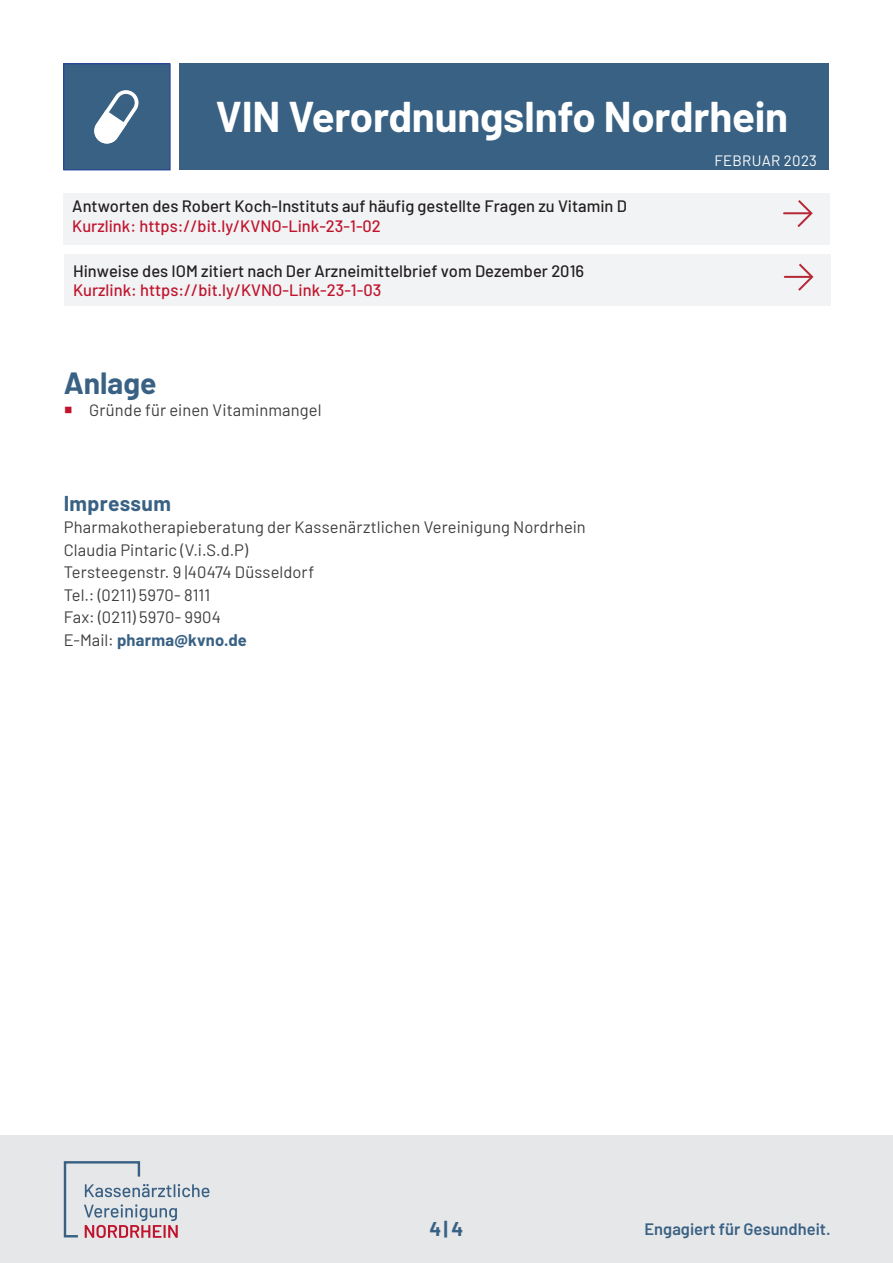
<style>
.page{position:relative;width:893px;height:1263px;background:#fff}
.page>*{position:absolute;margin:0;border:0;box-sizing:border-box;transform-origin:0 0}
.t1{font:700 42px "Barlow";letter-spacing:-.005em;color:#fff}
.t2{font:700 30px "Barlow";color:#396184}
._1_0_-_Fließtext_-_1{font:700 21px "Barlow";letter-spacing:.015em;color:#396184}
.t3{font:700 19.5px "Barlow";color:#396184}
.t4{font:16.5px "Barlow";letter-spacing:.005em;color:#3e3e3f}
.t5{font:500 16.5px "Barlow";color:#231f20}
.t6{font:500 16.5px "Barlow";color:#c0142e}
.t7{font:600 16.5px "Barlow";color:#396184}
.t8{font:700 16.5px "Barlow";letter-spacing:.01em;color:#396184}
.t9{font:15px "Barlow";letter-spacing:.02em;color:#fff}
.s1{color:#c0142e}
.s2{font-weight:400;color:#3e3e3f}
</style>
<div class="page">
<div style="left:180px;top:64px;width:649px;height:106px;background:#396184"></div>
<div style="left:64px;top:64px;width:106px;height:106px;background:#396184"></div>
<div style="left:64px;top:64px;width:106px;height:106px;border:1px solid #223f99"></div>
<svg style="left:94px;top:90px;width:45px;height:54px"></svg>
<div style="left:0;top:1135px;width:893px;height:128px;background:#e6e7e9"></div>
<svg style="left:64px;top:1161px;width:145px;height:77px"></svg>
<div style="left:65px;top:255px;width:766px;height:51px;background:#f2f3f4"></div>
<svg style="left:796px;top:263px;width:18px;height:28px"></svg>
<hr style="left:785px;top:276px;width:26px;height:2px;background:#b72837">
<div style="left:64px;top:193px;width:766px;height:51px;background:#f2f3f4"></div>
<svg style="left:795px;top:200px;width:18px;height:27px"></svg>
<hr style="left:784px;top:212px;width:26px;height:2px;background:#b72837">
<h1 class="t1" style="left:216px;top:86px;width:574px">VIN VerordnungsInfo Nordrhein</h1>
<p class="t9" style="left:714px;top:149px;width:104px">FEBRUAR 2023</p>
<p class="t5" style="left:72px;top:194px;width:556px">Antworten des Robert Koch-Instituts auf häufig gestellte Fragen zu Vitamin D</p>
<p class="t6" style="left:72px;top:214px;width:310px">Kurzlink: https://bit.ly/KVNO-Link-23-1-02</p>
<p class="t5" style="left:73px;top:259px;width:513px">Hinweise des IOM zitiert nach Der Arzneimittelbrief vom Dezember 2016</p>
<p class="t6" style="left:73px;top:278px;width:310px">Kurzlink: https://bit.ly/KVNO-Link-23-1-03</p>
<p class="t2" style="left:64px;top:361px;width:94px">Anlage</p>
<p class="t4" style="left:64px;top:398px;width:259px"><span class="s1">○</span> Gründe für einen Vitaminmangel</p>
<p class="_1_0_-_Fließtext_-_1" style="left:64px;top:488px;width:109px">Impressum</p>
<p class="t4" style="left:64px;top:515px;width:524px">Pharmakotherapieberatung der Kassenärztlichen Vereinigung Nordrhein</p>
<p class="t4" style="left:64px;top:538px;width:186px">Claudia Pintaric (V.i.S.d.P)</p>
<p class="t4" style="left:64px;top:560px;width:252px">Tersteegenstr. 9 |40474 Düsseldorf</p>
<p class="t4" style="left:64px;top:583px;width:148px">Tel.: (0211) 5970- 8111</p>
<p class="t4" style="left:64px;top:605px;width:159px">Fax: (0211) 5970- 9904</p>
<p class="t8" style="left:64px;top:627px;width:185px"><span class="s2">E-Mail:</span> pharma@kvno.de</p>
<p class="t3" style="left:430px;top:1214px;width:35px">4| 4</p>
<p class="t7" style="left:645px;top:1217px;width:188px">Engagiert für Gesundheit.</p>
</div>
